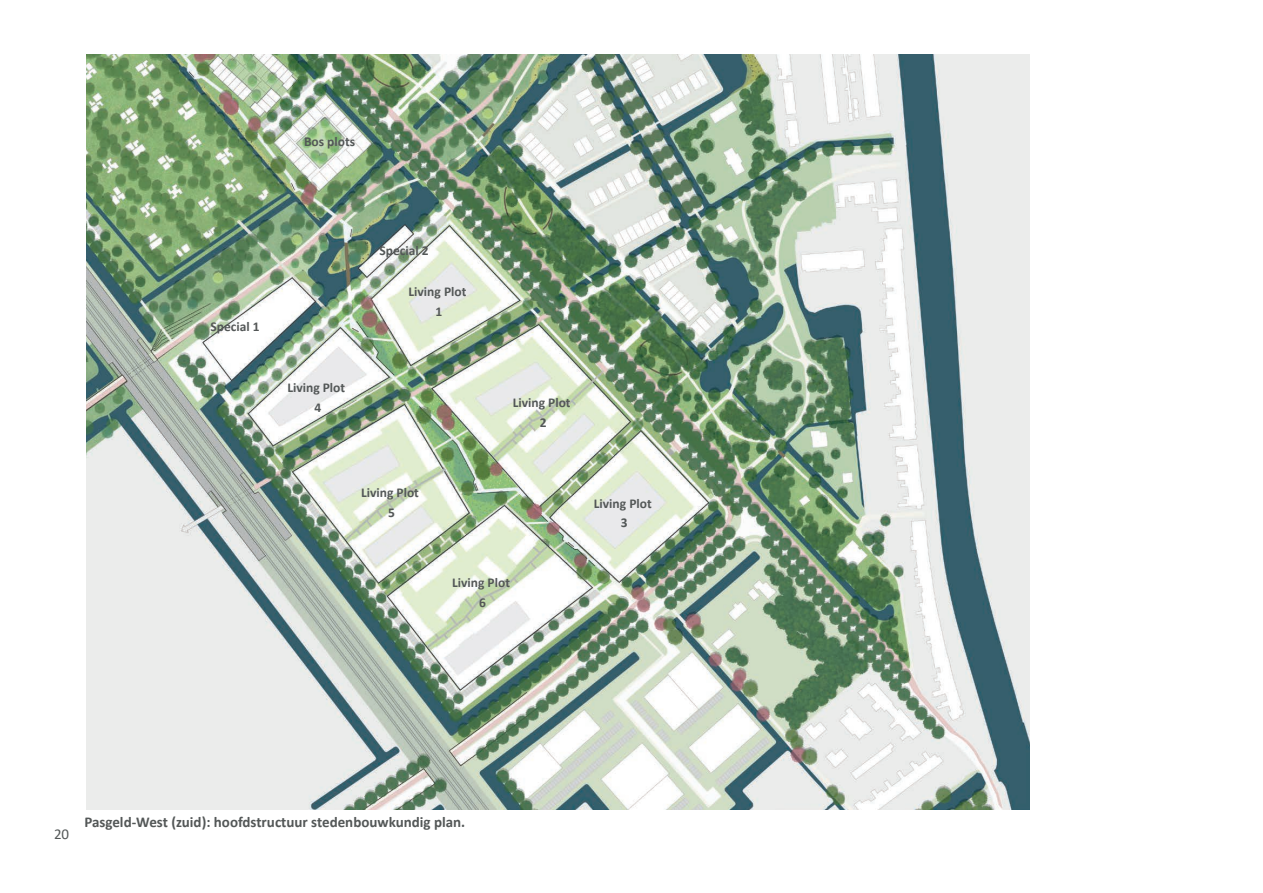
<style>
.page{position:relative;width:1263px;height:893px;background:#fff}
.page>*{position:absolute;margin:0;border:0;box-sizing:border-box;transform-origin:0 0}
.t1{font:700 15px "Calibri";color:#535757}
.t2{font:15px "Calibri";color:#535757}
.t3{font:700 13.5px/19.8px "Calibri";color:#535757;text-align:center}
</style>
<div class="page">
<img style="left:86px;top:54px;width:943px;height:755px">
<p class="t3" style="left:304px;top:132px;width:53px">Bos plots</p>
<p class="t3" style="left:210px;top:317px;width:51px">Special 1</p>
<p class="t3" style="left:379px;top:240px;width:51px">Special 2</p>
<p class="t3" style="left:409px;top:282px;width:59px">Living Plot<br>1</p>
<p class="t3" style="left:287px;top:377px;width:59px">Living Plot<br>4</p>
<p class="t3" style="left:361px;top:482px;width:59px">Living Plot<br>5</p>
<p class="t3" style="left:513px;top:392px;width:59px">Living Plot<br>2</p>
<p class="t3" style="left:452px;top:573px;width:59px">Living Plot<br>6</p>
<p class="t3" style="left:594px;top:493px;width:59px">Living Plot<br>3</p>
<p class="t2" style="left:54px;top:824px;width:17px">20</p>
<p class="t1" style="left:84px;top:811px;width:382px">Pasgeld-West (zuid): hoofdstructuur stedenbouwkundig plan.</p>
</div>
